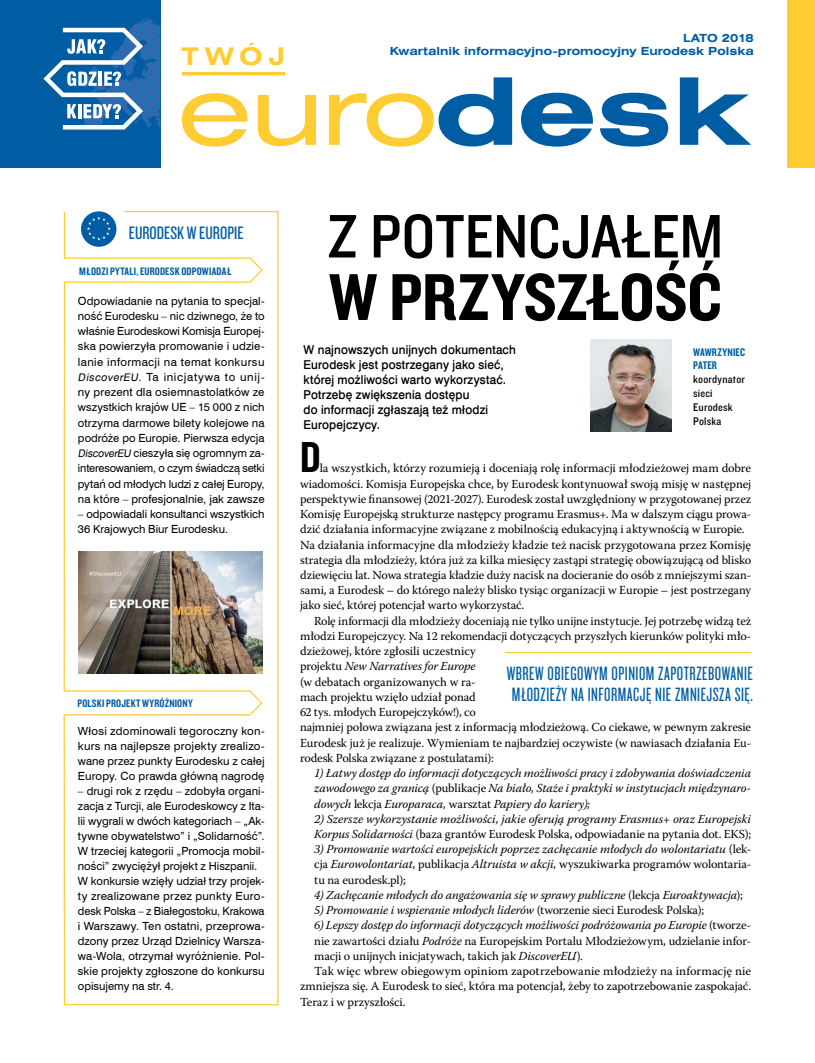
<style>
.page{position:relative;width:815px;height:1063px;background:#fff}
.page>*{position:absolute;margin:0;border:0;box-sizing:border-box;transform-origin:0 0}
.t1{font:68.75px "Knockout 50 Welterweight";letter-spacing:-.005em;color:#000}
.t2{font:63.75px "Knockout 30 Junior Welterwt";color:#000}
.t3{font:45px "Knockout 49 Liteweight";color:#000}
.t4{font:700 24.5px "Swis 721 Ex EU";color:#ffcc31}
.t5{font:20px/21.2px "Knockout 27 Junior Bantamwt";letter-spacing:.025em;color:#005da4}
.t6{font:18.75px "Knockout 28 Junior Feathrwt";color:#005da4}
.t7{font:700 13.12px/15px "Swiss 721 BT";letter-spacing:.005em;color:#000}
.t8{font:12.25px/15.2px "Warnock Pro";letter-spacing:-.005em;color:#000}
.t9{font:italic 12.25px/15.2px "Warnock Pro";letter-spacing:-.01em;color:#000;text-align:justify}
.t10{font:11.5px/13.8px "Knockout 30 Junior Welterwt";letter-spacing:.015em;color:#000}
.t11{font:11.5px/13.8px "Knockout 49 Liteweight";letter-spacing:.015em;color:#005da4}
.t12{font:11.25px/15px "Swiss 721 BT";color:#000;text-align:justify}
.t13{font:700 11.25px/13.5px "Swis 721 Ex EU";letter-spacing:.005em;color:#005da4;text-align:right}
.t14{font:11.25px "Knockout 49 Liteweight";letter-spacing:.015em;color:#005da4}
.s1{font-style:italic}
.s2{font-style:normal}
</style>
<div class="page">
<div style="left:0;top:0;width:160px;height:168px;background:#005da4"></div>
<div style="left:788px;top:0;width:27px;height:167px;background:#ffcc31"></div>
<svg style="left:43px;top:16px;width:117px;height:121px"></svg>
<svg style="left:182px;top:93px;width:65px;height:54px"></svg>
<svg style="left:258px;top:95px;width:58px;height:51px"></svg>
<svg style="left:329px;top:77px;width:183px;height:70px"></svg>
<svg style="left:521px;top:93px;width:72px;height:54px"></svg>
<svg style="left:600px;top:93px;width:68px;height:54px"></svg>
<svg style="left:680px;top:77px;width:71px;height:68px"></svg>
<hr style="left:182px;top:72px;width:103px;height:3px;background:#ffcc31">
<hr style="left:505px;top:652px;width:246px;height:1px;background:#ffcc31">
<svg style="left:63px;top:211px;width:216px;height:795px"></svg>
<img style="left:79px;top:551px;width:184px;height:123px">
<div style="left:81px;top:211px;width:35px;height:36px;background:#005da4;border-radius:50%"></div>
<svg style="left:87px;top:217px;width:24px;height:23px"></svg>
<img style="left:590px;top:339px;width:82px;height:92px">
<h3 class="t4" style="left:182px;top:42px;width:105px">TWÓJ</h3>
<p class="t13" style="left:390px;top:31px;width:365px">LATO 2018<br>Kwartalnik informacyjno-promocyjny Eurodesk Polska</p>
<h3 class="t6" style="left:129px;top:221px;width:116px">EURODESK W EUROPIE</h3>
<p class="t14" style="left:79px;top:264px;width:154px">MŁODZI PYTALI, EURODESK ODPOWIADAŁ</p>
<p class="t12" style="left:78px;top:293px;width:188px">Odpowiadanie na pytania to specjal&shy;ność Eurodesku – nic dziwnego, że to właśnie Eurodeskowi Komisja Europej&shy;ska powierzyła promowanie i udzie&shy;lanie informacji na temat konkursu <span class="s1">DiscoverEU</span>. Ta inicjatywa to unij&shy;ny prezent dla osiemnastolatków ze wszystkich krajów UE – 15 000 z nich otrzyma darmowe bilety kolejowe na podróże po Europie. Pierwsza edycja <span class="s1">DiscoverEU</span> cieszyła się ogromnym za&shy;interesowaniem, o czym świadczą setki pytań od młodych ludzi z całej Europy, na które – profesjonalnie, jak zawsze</p>
<p class="t12" style="left:78px;top:506px;width:188px">– odpowiadali konsultanci wszystkich<br>36 Krajowych Biur Eurodesku.</p>
<p class="t14" style="left:77px;top:696px;width:117px">POLSKI PROJEKT WYRÓŻNIONY</p>
<p class="t12" style="left:78px;top:723px;width:188px">Włosi zdominowali tegoroczny kon&shy;kurs na najlepsze projekty zrealizo&shy;wane przez punkty Eurodesku z całej Europy. Co prawda główną nagrodę</p>
<p class="t12" style="left:78px;top:783px;width:188px;text-align:left">– drugi rok z rzędu – zdobyła organi&shy;zacja z Turcji, ale Eurodeskowcy z Ita&shy;lii wygrali w dwóch kategoriach – „Ak&shy;tywne obywatelstwo” i „Solidarność”.<br>W trzeciej kategorii „Promocja mobil&shy;ności” zwyciężył projekt z Hiszpanii.<br>W konkursie wzięły udział trzy projek&shy;ty zrealizowane przez punkty Euro&shy;desk Polska – z Białegostoku, Krakowa i Warszawy. Ten ostatni, przeprowa&shy;dzony przez Urząd Dzielnicy Warsza&shy;wa-Wola, otrzymał wyróżnienie. Pol&shy;skie projekty zgłoszone do konkursu opisujemy na str. 4.</p>
<h2 class="t2" style="left:327px;top:193px;width:398px">Z POTENCJAŁEM</h2>
<h1 class="t1" style="left:329px;top:252px;width:394px">W PRZYSZŁOŚĆ</h1>
<p class="t7" style="left:304px;top:341px;width:214px">W najnowszych unijnych dokumentach<br>Eurodesk jest postrzegany jako sieć, której możliwości warto wykorzystać.<br>Potrzebę zwiększenia dostępu<br>do informacji zgłaszają też młodzi<br>Europejczycy.</p>
<p class="t11" style="left:693px;top:344px;width:53px">WAWRZYNIEC<br>PATER</p>
<p class="t10" style="left:693px;top:372px;width:53px">koordynator sieci<br>Eurodesk<br>Polska</p>
<h3 class="t3" style="left:300px;top:429px;width:22px">D</h3>
<p class="t8" style="left:300px;top:460px;width:453px;text-indent:20px">la wszystkich, którzy rozumieją i doceniają rolę informacji młodzieżowej mam dobre wiadomości. Komisja Europejska chce, by Eurodesk kontynuował swoją misję w następnej perspektywie finansowej (2021-2027). Eurodesk został uwzględniony w przygotowanej przez Komisję Europejską strukturze następcy programu Erasmus+. Ma w dalszym ciągu prowa&shy;dzić działania informacyjne związane z mobilnością edukacyjną i aktywnością w Europie.<br>Na działania informacyjne dla młodzieży kładzie też nacisk przygotowana przez Komisję strategia dla młodzieży, która już za kilka miesięcy zastąpi strategię obowiązującą od blisko dziewięciu lat. Nowa strategia kładzie duży nacisk na docieranie do osób z mniejszymi szan&shy;sami, a Eurodesk – do którego należy blisko tysiąc organizacji w Europie – jest postrzegany jako sieć, której potencjał warto wykorzystać.</p>
<p class="t8" style="left:300px;top:613px;width:453px;text-indent:14px">Rolę informacji dla młodzieży doceniają nie tylko unijne instytucje. Jej potrzebę widzą też młodzi Europejczycy. Na 12 rekomendacji dotyczących przyszłych kierunków polityki mło&shy;dzieżowej, które zgłosili uczestnicy<br>projektu <span class="s1">New Narratives for Europe<br></span>(w debatach organizowanych w ra-<br>mach projektu wzięło udział ponad<br>62 tys. młodych Europejczyków!), co<br>najmniej połowa związana jest z informacją młodzieżową. Co ciekawe, w pewnym zakresie Eurodesk już je realizuje. Wymieniam te najbardziej oczywiste (w nawiasach działania Eu&shy;rodesk Polska związane z postulatami):</p>
<p class="t9" style="left:314px;top:765px;width:439px">1) Łatwy dostęp do informacji dotyczących możliwości pracy i zdobywania doświadczenia zawodowego za granicą <span class="s2">(publikacje</span> Na biało, Staże i praktyki w instytucjach międzynaro&shy;dowych <span class="s2">lekcja</span> Europaraca, <span class="s2">warsztat</span> Papiery do kariery);</p>
<p class="t9" style="left:314px;top:811px;width:438px">2) Szersze wykorzystanie możliwości, jakie oferują programy Erasmus+ oraz Europejski<br>Korpus Solidarności <span class="s2">(baza grantów Eurodesk Polska, odpowiadanie na pytania dot. EKS);</span></p>
<p class="t9" style="left:314px;top:841px;width:439px">3) Promowanie wartości europejskich poprzez zachęcanie młodych do wolontariatu <span class="s2">(lek&shy;cja</span> Eurowolontariat, <span class="s2">publikacja</span> Altruista w akcji, <span class="s2">wyszukiwarka programów wolontaria&shy;tu na eurodesk.pl);</span></p>
<p class="t9" style="left:314px;top:887px;width:430px">4) Zachęcanie młodych do angażowania się w sprawy publiczne <span class="s2">(lekcja</span> Euroaktywacja<span class="s2">);</span></p>
<p class="t9" style="left:314px;top:902px;width:391px">5) Promowanie i wspieranie młodych liderów <span class="s2">(tworzenie sieci Eurodesk Polska);</span></p>
<p class="t9" style="left:314px;top:918px;width:439px">6) Lepszy dostęp do informacji dotyczących możliwości podróżowania po Europie <span class="s2">(tworze-</span></p>
<p class="t8" style="left:314px;top:933px;width:439px">nie zawartości działu <span class="s1">Podróże</span> na Europejskim Portalu Młodzieżowym, udzielanie infor-</p>
<p class="t8" style="left:314px;top:948px;width:271px">macji o unijnych inicjatywach, takich jak <span class="s1">DiscoverEU</span>)<span class="s1">.</span></p>
<p class="t8" style="left:314px;top:963px;width:438px">Tak więc wbrew obiegowym opiniom zapotrzebowanie młodzieży na informację nie</p>
<p class="t8" style="left:300px;top:979px;width:453px">zmniejsza się. A Eurodesk to sieć, która ma potencjał, żeby to zapotrzebowanie zaspokajać.</p>
<p class="t8" style="left:300px;top:994px;width:107px">Teraz i w przyszłości.</p>
<h3 class="t5" style="left:507px;top:662px;width:248px">WBREW OBIEGOWYM OPINIOM ZAPOTRZEBOWANIE<br>MŁODZIEŻY NA INFORMACJĘ NIE ZMNIEJSZA SIĘ.</h3>
</div>
